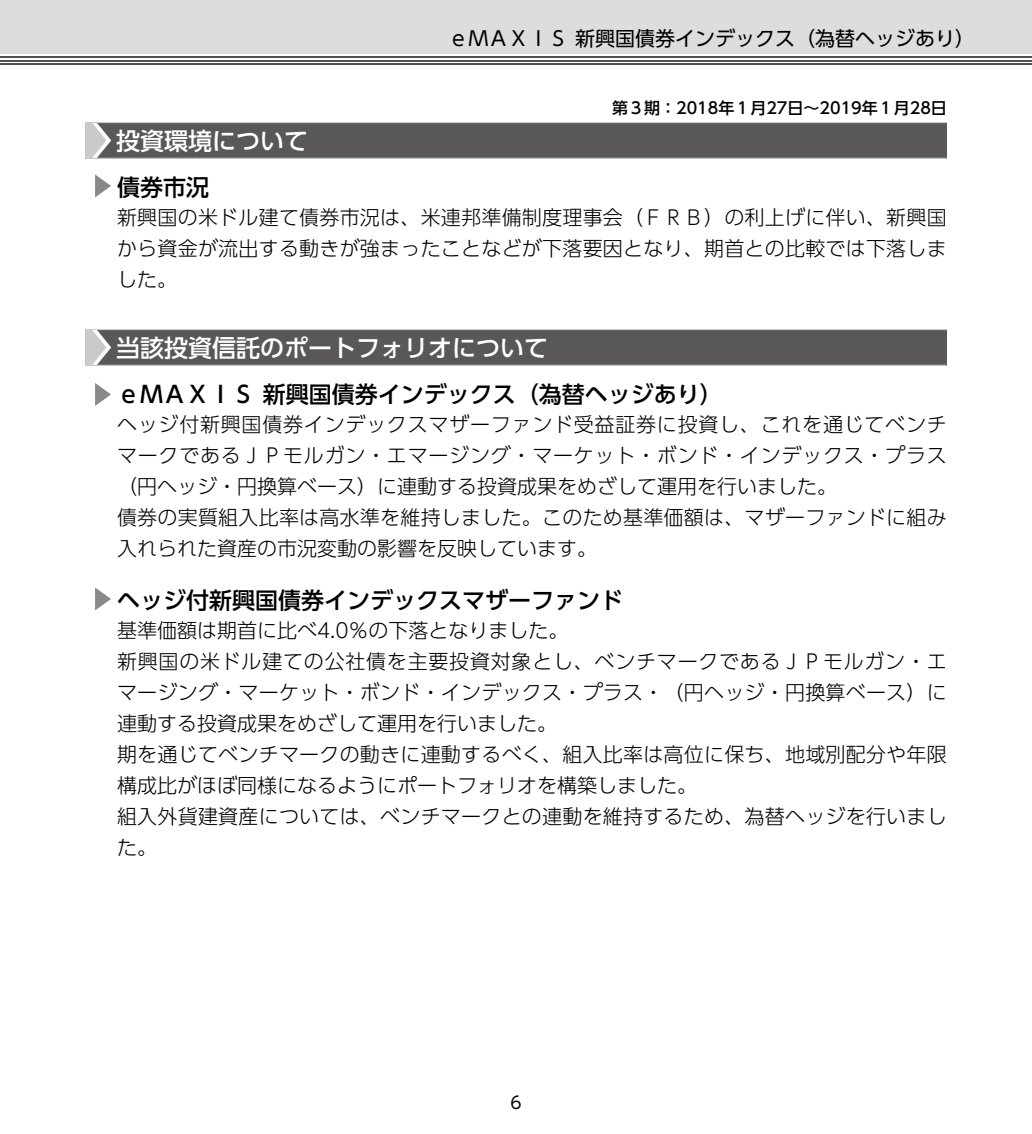
<style>
.page{position:relative;width:1032px;height:1134px;background:#fff}
.page>*{position:absolute;margin:0;border:0;box-sizing:border-box;transform-origin:0 0}
.t1{font:500 24px "UD Shin Go Pro";color:#fff}
.t2{font:500 23px "UD Shin Go Pro";color:#000}
.t3{font:300 20px/31px "UD Shin Go Pro";letter-spacing:.01em;color:#000}
.t4{font:20px "UD Shin Go Pro";color:#000}
.t5{font:17px "UD Shin Go Pro";color:#000}
.t6{font:500 16px "UD Shin Go Pro";color:#000}
</style>
<div class="page">
<div style="left:0;top:0;width:1032px;height:54px;background:#dcdddd"></div>
<hr style="left:0;top:63px;width:1032px;height:2px;background:#545251">
<hr style="left:0;top:60px;width:1032px;height:1px;background:#545251">
<hr style="left:0;top:56px;width:1032px;height:2px;background:#545251">
<div style="left:85px;top:122px;width:862px;height:36px;background:#595757"></div>
<hr style="left:85px;top:158px;width:861px;height:1px;background:#c9caca">
<hr style="left:85px;top:122px;width:862px;height:1px;background:#c9caca">
<svg style="left:85px;top:123px;width:26px;height:35px"></svg>
<svg style="left:95px;top:174px;width:16px;height:23px"></svg>
<div style="left:85px;top:329px;width:862px;height:36px;background:#595757"></div>
<hr style="left:85px;top:365px;width:861px;height:1px;background:#c9caca">
<hr style="left:85px;top:329px;width:862px;height:1px;background:#c9caca">
<svg style="left:85px;top:330px;width:26px;height:35px"></svg>
<svg style="left:95px;top:383px;width:16px;height:23px"></svg>
<svg style="left:95px;top:587px;width:16px;height:23px"></svg>
<p class="t4" style="left:448px;top:22px;width:528px">ｅＭＡＸＩＳ 新興国債券インデックス（為替ヘッジあり）</p>
<p class="t6" style="left:612px;top:95px;width:336px">第３期：2018年１月27日～2019年１月28日</p>
<p class="t1" style="left:116px;top:121px;width:193px">投資環境について</p>
<p class="t2" style="left:117px;top:169px;width:93px">債券市況</p>
<p class="t3" style="left:117px;top:201px;width:831px;text-align:justify">新興国の米ドル建て債券市況は、米連邦準備制度理事会（ＦＲＢ）の利上げに伴い、新興国から資金が流出する動きが強まったことなどが下落要因となり、期首との比較では下落しました。</p>
<p class="t1" style="left:116px;top:328px;width:433px">当該投資信託のポートフォリオについて</p>
<p class="t2" style="left:117px;top:376px;width:607px">ｅＭＡＸＩＳ 新興国債券インデックス（為替ヘッジあり）</p>
<p class="t3" style="left:117px;top:408px;width:831px">ヘッジ付新興国債券インデックスマザーファンド受益証券に投資し、これを通じてベンチマークであるＪＰモルガン・エマージング・マーケット・ボンド・インデックス・プラス（円ヘッジ・円換算ベース）に連動する投資成果をめざして運用を行いました。<br>債券の実質組入比率は高水準を維持しました。このため基準価額は、マザーファンドに組み入れられた資産の市況変動の影響を反映しています。</p>
<p class="t2" style="left:117px;top:582px;width:507px">ヘッジ付新興国債券インデックスマザーファンド</p>
<p class="t3" style="left:117px;top:614px;width:831px">基準価額は期首に比べ4.0％の下落となりました。<br>新興国の米ドル建ての公社債を主要投資対象とし、ベンチマークであるＪＰモルガン・エマージング・マーケット・ボンド・インデックス・プラス・（円ヘッジ・円換算ベース）に連動する投資成果をめざして運用を行いました。<br>期を通じてベンチマークの動きに連動するべく、組入比率は高位に保ち、地域別配分や年限構成比がほぼ同様になるようにポートフォリオを構築しました。<br>組入外貨建資産については、ベンチマークとの連動を維持するため、為替ヘッジを行いました。</p>
<p class="t5" style="left:510px;top:1089px;width:13px">6</p>
</div>
